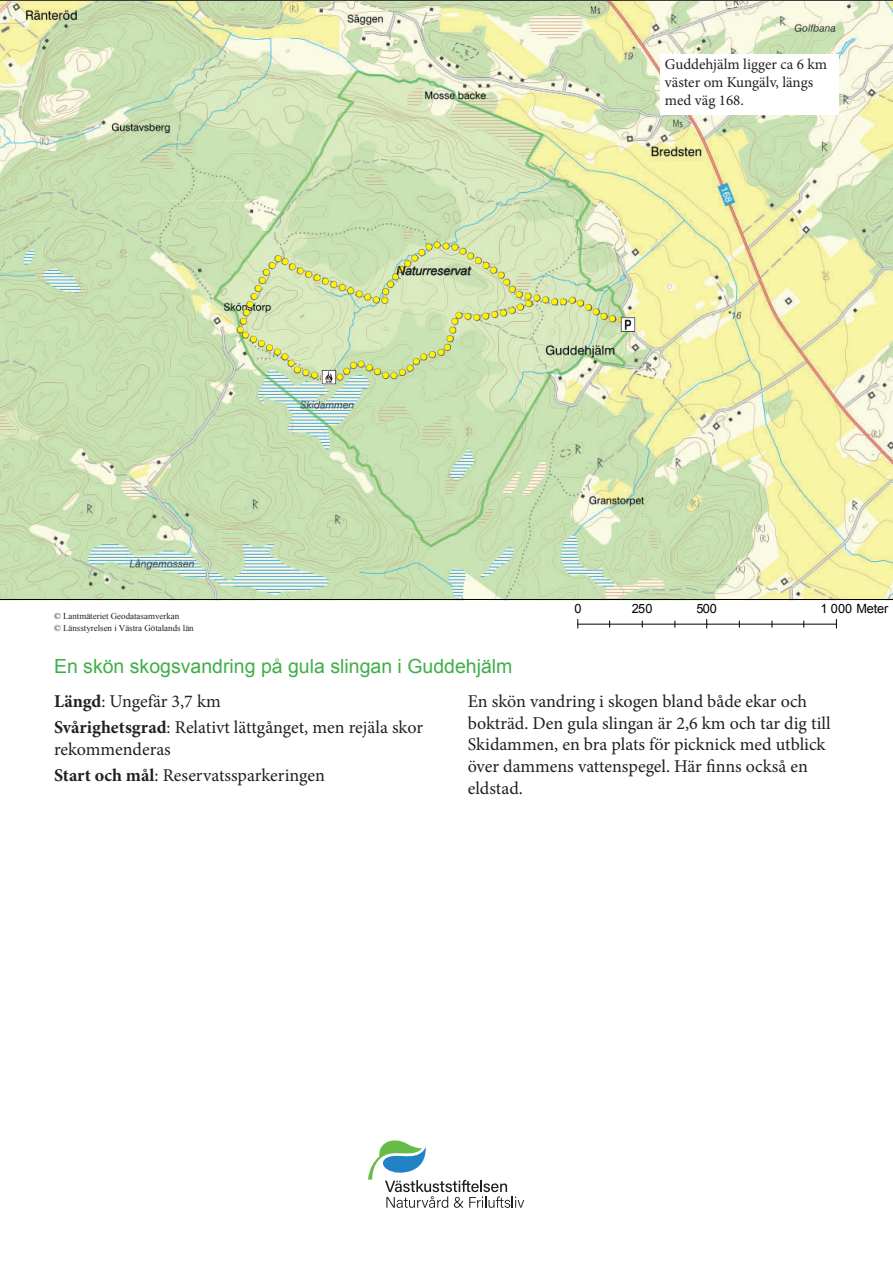
<style>
.page{position:relative;width:893px;height:1263px;background:#fff}
.page>*{position:absolute;margin:0;border:0;box-sizing:border-box;transform-origin:0 0}
.t1{font:19.5px "Arial";color:#40ae49}
.t2{font:18px/21.6px "Minion Pro";color:#231f20}
.t3{font:15px/18px "Minion Pro";color:#231f20}
.t4{font:12.75px "Arial";letter-spacing:.005em;color:#000001}
.t5{font:italic 12.15px "Arial";color:#231f20}
.t6{font:9px/12.5px "Times New Roman";color:#231f20}
.s1{font-weight:700}
</style>
<div class="page">
<svg style="left:0;top:0;width:893px;height:600px;background:#d4e2b3"></svg>
<hr style="left:578px;top:624px;width:258px;height:1px;background:#000001">
<div style="left:661px;top:54px;width:178px;height:61px;background:#fff"></div>
<svg style="left:232px;top:238px;width:405px;height:149px;background:#cedfae"></svg>
<svg style="left:621px;top:317px;width:14px;height:15px"></svg>
<svg style="left:322px;top:370px;width:14px;height:14px"></svg>
<svg style="left:368px;top:1140px;width:156px;height:68px"></svg>
<p class="t5" style="left:396px;top:263px;width:75px">Naturreservat</p>
<p class="t3" style="left:665px;top:55px;width:164px">Guddehjälm ligger ca 6 km väster om Kungälv, längs med väg 168.</p>
<p class="t6" style="left:54px;top:610px;width:141px">© Lantmäteriet Geodatasamverkan<br>© Länsstyrelsen i Västra Götalands län</p>
<p class="t1" style="left:54px;top:653px;width:460px">En skön skogsvandring på gula slingan i Guddehjälm</p>
<p class="t4" style="left:575px;top:600px;width:9px">0</p>
<p class="t4" style="left:632px;top:600px;width:22px">250</p>
<p class="t4" style="left:696px;top:600px;width:22px">500</p>
<p class="t4" style="left:820px;top:600px;width:69px">1 000 Meter</p>
<p class="t2" style="left:54px;top:689px;width:370px;line-height:25.8px"><span class="s1">Längd</span>: Ungefär 3,7 km<br><span class="s1">Svårighetsgrad</span>: Relativt lättgånget, men rejäla skor</p>
<p class="t2" style="left:54px;top:736px;width:272px;line-height:25.8px">rekommenderas<br><span class="s1">Start och mål</span>: Reservatssparkeringen</p>
<p class="t2" style="left:468px;top:691px;width:365px">En skön vandring i skogen bland både ekar och bokträd. Den gula slingan är 2,6 km och tar dig till Skidammen, en bra plats för picknick med utblick över dammens vattenspegel. Här finns också en eldstad.</p>
</div>
